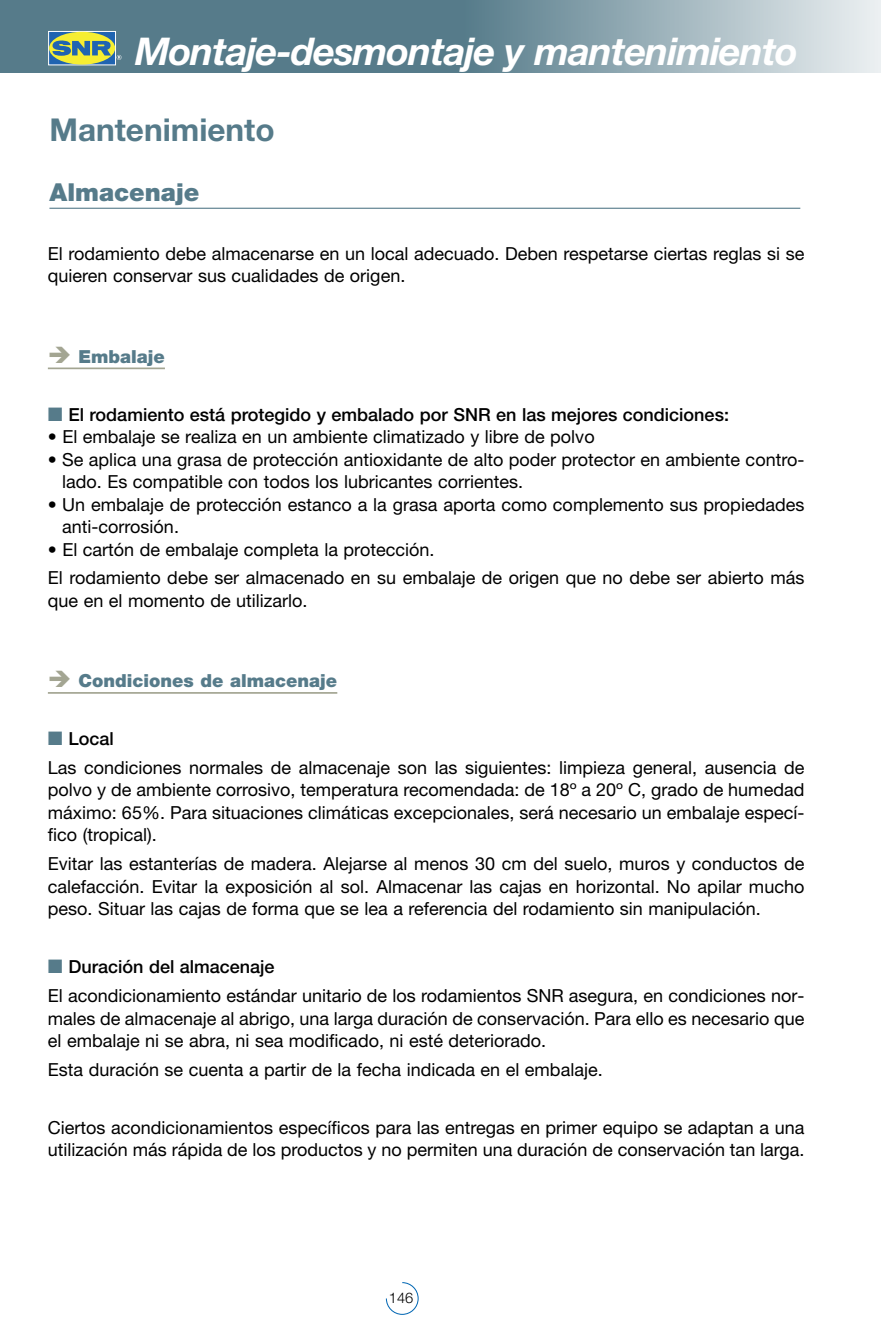
<style>
.page{position:relative;width:881px;height:1340px;background:#fff}
.page>*{position:absolute;margin:0;border:0;box-sizing:border-box;transform-origin:0 0}
.t1{font:italic 700 38.25px "Helvetica Neue";letter-spacing:-.03em;color:#fff}
.t2{font:700 31.5px "Helvetica Neue";color:#567b8a}
.t3{font:900 24.75px "Helvetica Neue";color:#567b8a}
.t4{font:18px/22.5px "Helvetica Neue";color:#000}
.t5{font:500 18px "Helvetica Neue";color:#000}
.t6{font:900 18px "Helvetica Neue";color:#567b8a}
.t7{font:300 14.62px "Helvetica Neue";color:#000}
.s1{font-family:"European Pi Three";font-weight:400;color:#567b8a}
.s2{font-family:"European Pi Three";color:#567b8a}
.s3{font-weight:500}
</style>
<div class="page">
<div style="left:464px;top:0;width:416px;height:72px;background:linear-gradient(to right,#567c8a,#ecf0f1)"></div>
<div style="left:0;top:0;width:464px;height:72px;background:#567b8a"></div>
<hr style="left:49px;top:208px;width:751px;height:1px;background:#567b8a">
<svg style="left:386px;top:1282px;width:32px;height:32px"></svg>
<div style="left:49px;top:31px;width:66px;height:34px;background:#2064b1"></div>
<div style="left:48px;top:31px;width:68px;height:34px;border:1px solid #fff"></div>
<div style="left:49px;top:32px;width:66px;height:33px;background:#f6ee31;border-radius:50%"></div>
<svg style="left:52px;top:40px;width:69px;height:20px"></svg>
<hr style="left:48px;top:367px;width:117px;height:2px;background:#a3a592">
<hr style="left:48px;top:692px;width:289px;height:1px;background:#a3a592">
<h1 class="t1" style="left:135px;top:38px;width:664px">Montaje-desmontaje y mantenimiento</h1>
<h2 class="t2" style="left:49px;top:119px;width:227px">Mantenimiento</h2>
<h3 class="t3" style="left:49px;top:184px;width:151px">Almacenaje</h3>
<p class="t4" style="left:48px;top:244px;width:757px">El rodamiento debe almacenarse en un local adecuado. Deben respetarse ciertas reglas si se quieren conservar sus cualidades de origen.</p>
<p class="t6" style="left:78px;top:350px;width:88px">Embalaje</p>
<p class="t5" style="left:48px;top:407px;width:682px"><span class="s1">-</span> El rodamiento está protegido y embalado por SNR en las mejores condiciones:</p>
<p class="t4" style="left:48px;top:427px;width:548px">• El embalaje se realiza en un ambiente climatizado y libre de polvo</p>
<p class="t4" style="left:62px;top:449px;width:743px;text-indent:-14px">• Se aplica una grasa de protección antioxidante de alto poder protector en ambiente contro&shy;lado. Es compatible con todos los lubricantes corrientes.</p>
<p class="t4" style="left:62px;top:494px;width:743px;text-indent:-14px">• Un embalaje de protección estanco a la grasa aporta como complemento sus propiedades anti-corrosión.</p>
<p class="t4" style="left:48px;top:536px;width:757px;line-height:28.8px">• El cartón de embalaje completa la protección.<br>El rodamiento debe ser almacenado en su embalaje de origen que no debe ser abierto más</p>
<p class="t4" style="left:48px;top:591px;width:261px">que en el momento de utilizarlo.</p>
<p class="t6" style="left:78px;top:674px;width:260px">Condiciones de almacenaje</p>
<p class="t4" style="left:48px;top:726px;width:757px;line-height:28.8px"><span class="s2">-</span> <span class="s3">Local<br></span>Las condiciones normales de almacenaje son las siguientes: limpieza general, ausencia de</p>
<p class="t4" style="left:48px;top:780px;width:757px;text-align:justify">polvo y de ambiente corrosivo, temperatura recomendada: de 18º a 20º C, grado de humedad máximo: 65%. Para situaciones climáticas excepcionales, será necesario un embalaje especí&shy;fico (tropical).</p>
<p class="t4" style="left:48px;top:854px;width:757px;text-align:justify">Evitar las estanterías de madera. Alejarse al menos 30 cm del suelo, muros y conductos de calefacción. Evitar la exposición al sol. Almacenar las cajas en horizontal. No apilar mucho peso. Situar las cajas de forma que se lea a referencia del rodamiento sin manipulación.</p>
<p class="t4" style="left:48px;top:954px;width:757px;line-height:28.8px"><span class="s2">-</span> <span class="s3">Duración del almacenaje<br></span>El acondicionamiento estándar unitario de los rodamientos SNR asegura, en condiciones nor-</p>
<p class="t4" style="left:48px;top:1008px;width:757px">males de almacenaje al abrigo, una larga duración de conservación. Para ello es necesario que el embalaje ni se abra, ni sea modificado, ni esté deteriorado.</p>
<p class="t4" style="left:48px;top:1060px;width:556px">Esta duración se cuenta a partir de la fecha indicada en el embalaje.</p>
<p class="t4" style="left:48px;top:1117px;width:757px">Ciertos acondicionamientos específicos para las entregas en primer equipo se adaptan a una utilización más rápida de los productos y no permiten una duración de conservación tan larga.</p>
<p class="t7" style="left:389px;top:1292px;width:26px">146</p>
</div>
